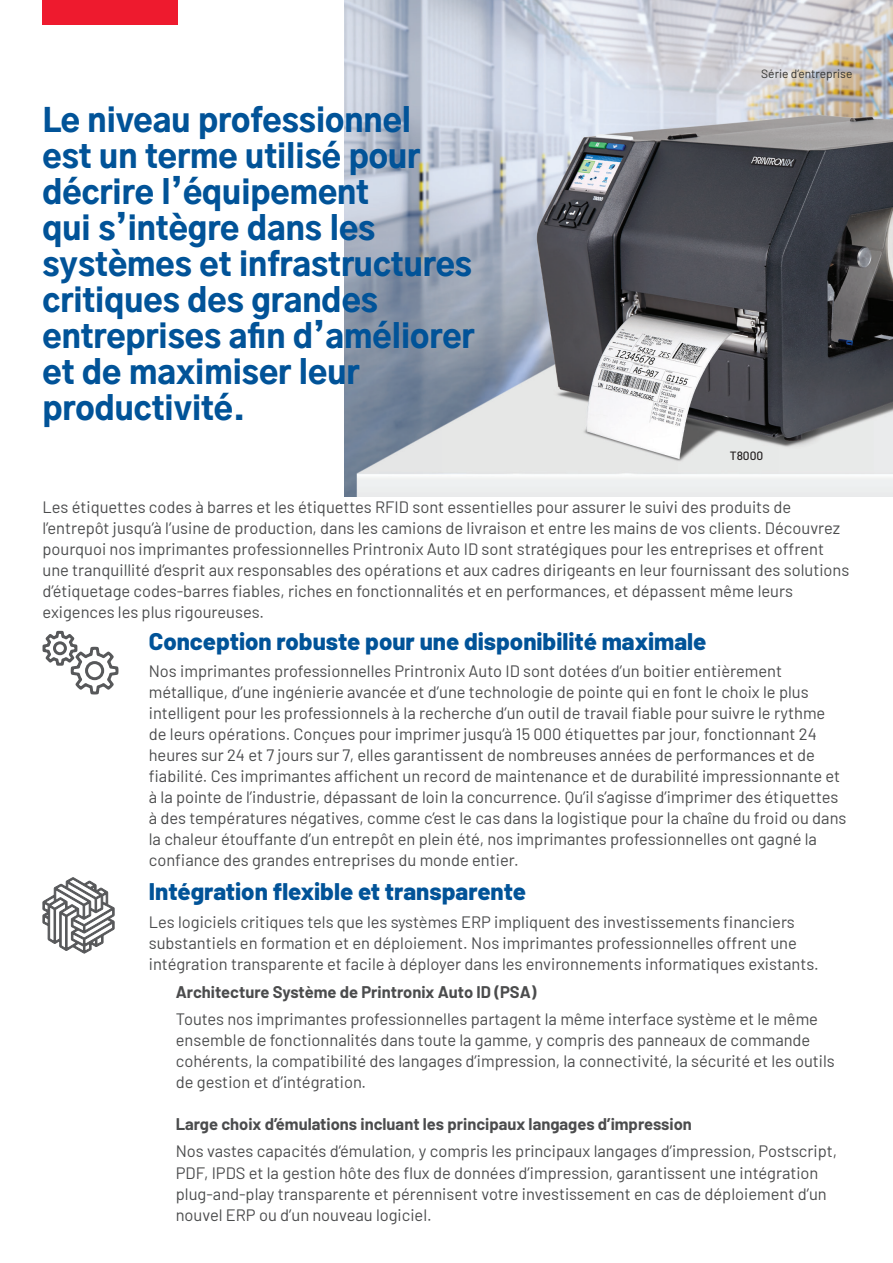
<style>
.page{position:relative;width:893px;height:1263px;background:#fff}
.page>*{position:absolute;margin:0;border:0;box-sizing:border-box;transform-origin:0 0}
.t1{font:900 31.5px/36px "Gothic A1";color:#015398}
.t2{font:800 24px "Barlow";color:#015398}
.t3{font:16.5px/21px "Barlow";color:#4b4c4d}
.t4{font:700 16.5px "Barlow";color:#4b4c4d}
.t5{font:12px "Barlow";color:#323332}
.t6{font:500 12px "Barlow";color:#231f20}
</style>
<div class="page">
<div style="left:43px;top:0;width:135px;height:24px;background:#ee1a2e"></div>
<img style="left:344px;top:0;width:549px;height:496px">
<svg style="left:42px;top:630px;width:77px;height:65px"></svg>
<svg style="left:42px;top:877px;width:73px;height:76px"></svg>
<h1 class="t1" style="left:43px;top:101px;width:433px">Le niveau professionnel<br>est un terme utilisé pour décrire l’équipement<br>qui s’intègre dans les systèmes et infrastructures critiques des grandes entreprises afin d’améliorer et de maximiser leur productivité.</h1>
<p class="t5" style="left:761px;top:65px;width:93px">Série d’entreprise</p>
<p class="t6" style="left:730px;top:447px;width:35px">T8000</p>
<p class="t3" style="left:43px;top:495px;width:808px">Les étiquettes codes à barres et les étiquettes RFID sont essentielles pour assurer le suivi des produits de l’entrepôt jusqu’à l’usine de production, dans les camions de livraison et entre les mains de vos clients. Découvrez pourquoi nos imprimantes professionnelles Printronix Auto ID sont stratégiques pour les entreprises et offrent une tranquillité d’esprit aux responsables des opérations et aux cadres dirigeants en leur fournissant des solutions d’étiquetage codes-barres fiables, riches en fonctionnalités et en performances, et dépassent même leurs exigences les plus rigoureuses.</p>
<h2 class="t2" style="left:149px;top:623px;width:559px">Conception robuste pour une disponibilité maximale</h2>
<p class="t3" style="left:149px;top:659px;width:699px">Nos imprimantes professionnelles Printronix Auto ID sont dotées d’un boitier entièrement métallique, d’une ingénierie avancée et d’une technologie de pointe qui en font le choix le plus intelligent pour les professionnels à la recherche d’un outil de travail fiable pour suivre le rythme de leurs opérations. Conçues pour imprimer jusqu’à 15 000 étiquettes par jour, fonctionnant 24 heures sur 24 et 7 jours sur 7, elles garantissent de nombreuses années de performances et de fiabilité. Ces imprimantes affichent un record de maintenance et de durabilité impressionnante et à la pointe de l’industrie, dépassant de loin la concurrence. Qu’il s’agisse d’imprimer des étiquettes à des températures négatives, comme c’est le cas dans la logistique pour la chaîne du froid ou dans la chaleur étouffante d’un entrepôt en plein été, nos imprimantes professionnelles ont gagné la confiance des grandes entreprises du monde entier.</p>
<h2 class="t2" style="left:149px;top:874px;width:379px">Intégration flexible et transparente</h2>
<p class="t3" style="left:149px;top:910px;width:671px">Les logiciels critiques tels que les systèmes ERP impliquent des investissements financiers substantiels en formation et en déploiement. Nos imprimantes professionnelles offrent une intégration transparente et facile à déployer dans les environnements informatiques existants.</p>
<p class="t4" style="left:176px;top:979px;width:362px">Architecture Système de Printronix Auto ID (PSA)</p>
<p class="t3" style="left:176px;top:1008px;width:661px">Toutes nos imprimantes professionnelles partagent la même interface système et le même ensemble de fonctionnalités dans toute la gamme, y compris des panneaux de commande cohérents, la compatibilité des langages d’impression, la connectivité, la sécurité et les outils de gestion et d’intégration.</p>
<p class="t4" style="left:176px;top:1111px;width:518px">Large choix d’émulations incluant les principaux langages d’impression</p>
<p class="t3" style="left:176px;top:1140px;width:663px">Nos vastes capacités d’émulation, y compris les principaux langages d’impression, Postscript, PDF, IPDS et la gestion hôte des flux de données d’impression, garantissent une intégration plug-and-play transparente et pérennisent votre investissement en cas de déploiement d’un nouvel ERP ou d’un nouveau logiciel.</p>
</div>
